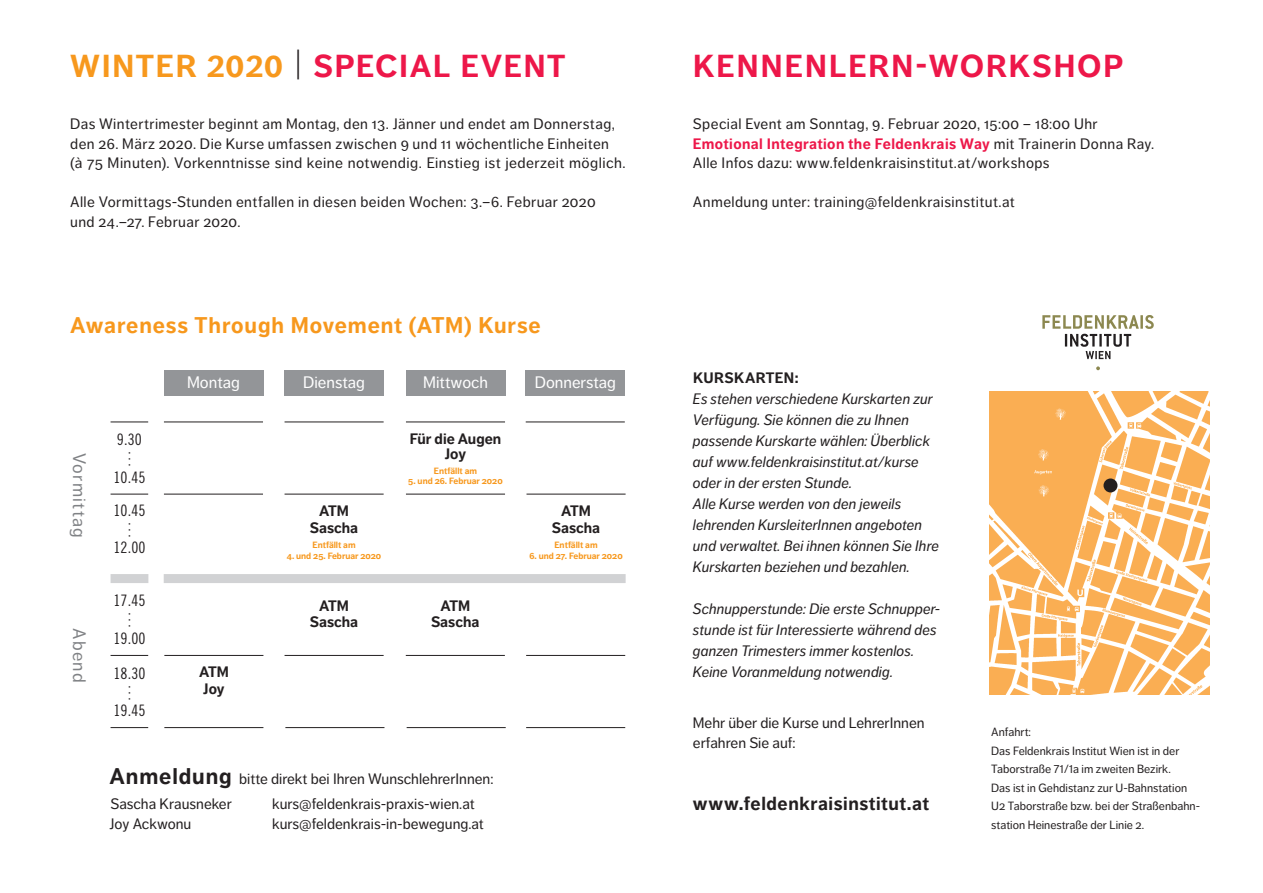
<style>
.page{position:relative;width:1263px;height:893px;background:#fff}
.page>*{position:absolute;margin:0;border:0;box-sizing:border-box;transform-origin:0 0}
.t1{font:700 31.5px "Dagny Pro";letter-spacing:.055em;color:#ed1749}
.t2{font:700 22.5px "Dagny Pro";letter-spacing:.04em;color:#f7981d}
.t3{font:700 18.75px "Dagny Pro";letter-spacing:.03em;color:#231f20}
.t4{font:18px "Dagny Pro";letter-spacing:.075em;color:#808285}
.t5{font:16.5px "Dagny Pro";color:#fff}
.t6{font:15.75px/18px "Trade Gothic Cond Eighteen";letter-spacing:.01em;color:#231f20;text-align:center}
.t7{font:15px/19.5px "Dagny Pro";letter-spacing:.025em;color:#231f20}
.t8{font:italic 15px/21px "Dagny Pro";letter-spacing:.005em;color:#231f20}
.t9{font:15px/25.5px "Dagny Pro";color:#231f20}
.t10{font:700 15px/16.5px "Dagny Pro";color:#231f20;text-align:center}
.t11{font:700 15px "Dagny Pro";letter-spacing:.02em;color:#231f20}
.t12{font:11.85px/18.6px "Dagny Pro";color:#231f20}
.t13{font:700 9px "Dagny Pro";color:#f7981d}
.s1{color:#f7981d}
.s2{font-weight:300;color:#231f20}
.s3{font-weight:700;font-size:22.5px}
.s4{font-weight:700;color:#ed1749}
</style>
<div class="page">
<hr style="left:111px;top:422px;width:37px;height:1px;background:#231f20">
<hr style="left:164px;top:422px;width:99px;height:1px;background:#231f20">
<hr style="left:285px;top:422px;width:99px;height:1px;background:#231f20">
<hr style="left:406px;top:422px;width:99px;height:1px;background:#231f20">
<hr style="left:526px;top:422px;width:99px;height:1px;background:#231f20">
<hr style="left:111px;top:494px;width:37px;height:1px;background:#231f20">
<hr style="left:164px;top:494px;width:99px;height:1px;background:#231f20">
<hr style="left:285px;top:494px;width:99px;height:1px;background:#231f20">
<hr style="left:406px;top:494px;width:99px;height:1px;background:#231f20">
<hr style="left:526px;top:494px;width:100px;height:1px;background:#231f20">
<hr style="left:111px;top:655px;width:37px;height:1px;background:#231f20">
<hr style="left:164px;top:655px;width:99px;height:1px;background:#231f20">
<hr style="left:285px;top:655px;width:99px;height:1px;background:#231f20">
<hr style="left:406px;top:655px;width:99px;height:1px;background:#231f20">
<hr style="left:526px;top:655px;width:99px;height:1px;background:#231f20">
<hr style="left:111px;top:727px;width:37px;height:1px;background:#231f20">
<hr style="left:164px;top:727px;width:99px;height:1px;background:#231f20">
<hr style="left:285px;top:727px;width:99px;height:1px;background:#231f20">
<hr style="left:407px;top:727px;width:99px;height:1px;background:#231f20">
<hr style="left:526px;top:727px;width:99px;height:1px;background:#231f20">
<div style="left:164px;top:574px;width:462px;height:9px;background:#d1d2d4"></div>
<div style="left:111px;top:574px;width:37px;height:9px;background:#d1d2d4"></div>
<svg style="left:1042px;top:315px;width:97px;height:44px"></svg>
<hr style="left:1140px;top:315px;width:3px;height:14px;background:#8c8850">
<svg style="left:1145px;top:315px;width:9px;height:14px"></svg>
<svg style="left:1096px;top:366px;width:4px;height:4px"></svg>
<img style="left:989px;top:392px;width:220px;height:302px">
<div style="left:1103px;top:478px;width:14px;height:14px;background:#231f20;border-radius:50%"></div>
<div style="left:164px;top:370px;width:99px;height:26px;background:#939598"></div>
<div style="left:284px;top:370px;width:100px;height:26px;background:#939598"></div>
<div style="left:406px;top:370px;width:99px;height:26px;background:#939598"></div>
<div style="left:526px;top:370px;width:99px;height:26px;background:#939598"></div>
<h1 class="t1" style="left:70px;top:47px;width:497px"><span class="s1">WINTER 2020</span> <span class="s2">|</span> SPECIAL EVENT</h1>
<p class="t7" style="left:70px;top:114px;width:557px">Das Wintertrimester beginnt am Montag, den 13. Jänner und endet am Donnerstag, den 26. März 2020. Die Kurse umfassen zwischen 9 und 11 wöchentliche Einheiten<br>(à 75 Minuten). Vorkenntnisse sind keine notwendig. Einstieg ist jederzeit möglich.</p>
<p class="t7" style="left:70px;top:192px;width:527px">Alle Vormittags-Stunden entfallen in diesen beiden Wochen: 3.–6. Februar 2020 und 24.–27. Februar 2020.</p>
<h2 class="t2" style="left:70px;top:312px;width:472px">Awareness Through Movement (ATM) Kurse</h2>
<p class="t4" style="left:90px;top:452px;width:87px;rotate:90deg">Vormittag</p>
<p class="t4" style="left:90px;top:628px;width:56px;rotate:90deg">Abend</p>
<p class="t6" style="left:117px;top:431px;width:27px">9.30 ···</p>
<p class="t6" style="left:113px;top:461px;width:34px;line-height:32.8px;text-align:left">10.45<br>10.45</p>
<p class="t6" style="left:113px;top:518px;width:34px;line-height:19.5px">···<br>12.00</p>
<p class="t6" style="left:113px;top:592px;width:34px">17.45 ···</p>
<p class="t6" style="left:113px;top:629px;width:34px">19.00</p>
<p class="t6" style="left:113px;top:664px;width:34px">18.30 ···</p>
<p class="t6" style="left:113px;top:702px;width:34px">19.45</p>
<p class="t5" style="left:187px;top:373px;width:54px">Montag</p>
<p class="t5" style="left:303px;top:373px;width:63px">Dienstag</p>
<p class="t5" style="left:423px;top:373px;width:66px">Mittwoch</p>
<p class="t5" style="left:535px;top:373px;width:82px">Donnerstag</p>
<p class="t10" style="left:410px;top:431px;width:93px;line-height:15px">Für die Augen<br>Joy</p>
<p class="t10" style="left:199px;top:664px;width:31px;text-align:left">ATM<br>Joy</p>
<p class="t13" style="left:434px;top:465px;width:45px">Entfällt am</p>
<p class="t13" style="left:408px;top:476px;width:96px">5. und 26. Februar 2020</p>
<p class="t10" style="left:310px;top:503px;width:50px">ATM<br>Sascha</p>
<p class="t10" style="left:552px;top:503px;width:50px">ATM<br>Sascha</p>
<p class="t13" style="left:312px;top:540px;width:45px">Entfällt am</p>
<p class="t13" style="left:287px;top:550px;width:96px">4. und 25. Februar 2020</p>
<p class="t13" style="left:554px;top:540px;width:45px">Entfällt am</p>
<p class="t13" style="left:529px;top:550px;width:95px">6. und 27. Februar 2020</p>
<p class="t10" style="left:310px;top:598px;width:50px">ATM<br>Sascha</p>
<p class="t10" style="left:431px;top:598px;width:50px">ATM<br>Sascha</p>
<p class="t9" style="left:110px;top:766px;width:385px"><span class="s3">Anmeldung</span> bitte direkt bei Ihren WunschlehrerInnen:<br>Sascha Krausneker</p>
<p class="t9" style="left:272px;top:792px;width:204px">kurs@feldenkrais-praxis-wien.at</p>
<p class="t9" style="left:110px;top:811px;width:83px">Joy Ackwonu</p>
<p class="t9" style="left:272px;top:811px;width:213px">kurs@feldenkrais-in-bewegung.at</p>
<h1 class="t1" style="left:693px;top:47px;width:432px">KENNENLERN-WORKSHOP</h1>
<p class="t7" style="left:693px;top:114px;width:463px">Special Event am Sonntag, 9. Februar 2020, 15:00 – 18:00 Uhr<br><span class="s4">Emotional Integration the Feldenkrais Way</span> mit Trainerin Donna Ray.<br>Alle Infos dazu: www.feldenkraisinstitut.at/workshops</p>
<p class="t7" style="left:693px;top:192px;width:323px">Anmeldung unter: training@feldenkraisinstitut.at</p>
<p class="t11" style="left:693px;top:369px;width:107px">KURSKARTEN:</p>
<p class="t8" style="left:693px;top:388px;width:248px">Es stehen verschiedene Kurskarten zur Verfügung. Sie können die zu Ihnen passende Kurskarte wählen: Überblick auf www.feldenkraisinstitut.at/kurse oder in der ersten Stunde.<br>Alle Kurse werden von den jeweils lehrenden KursleiterInnen angeboten und verwaltet. Bei ihnen können Sie Ihre Kurskarten beziehen und bezahlen.</p>
<p class="t8" style="left:693px;top:598px;width:249px">Schnupperstunde: Die erste Schnupper&shy;stunde ist für Interessierte während des ganzen Trimesters immer kostenlos.<br>Keine Voranmeldung notwendig.</p>
<p class="t9" style="left:693px;top:712px;width:233px;line-height:20.2px">Mehr über die Kurse und LehrerInnen erfahren Sie auf:</p>
<p class="t3" style="left:693px;top:792px;width:238px">www.feldenkraisinstitut.at</p>
<p class="t12" style="left:991px;top:723px;width:210px">Anfahrt:<br>Das Feldenkrais Institut Wien ist in der Taborstraße 71/1a im zweiten Bezirk.<br>Das ist in Gehdistanz zur U-Bahnstation U2 Taborstraße bzw. bei der Straßenbahn&shy;station Heinestraße der Linie 2.</p>
</div>
